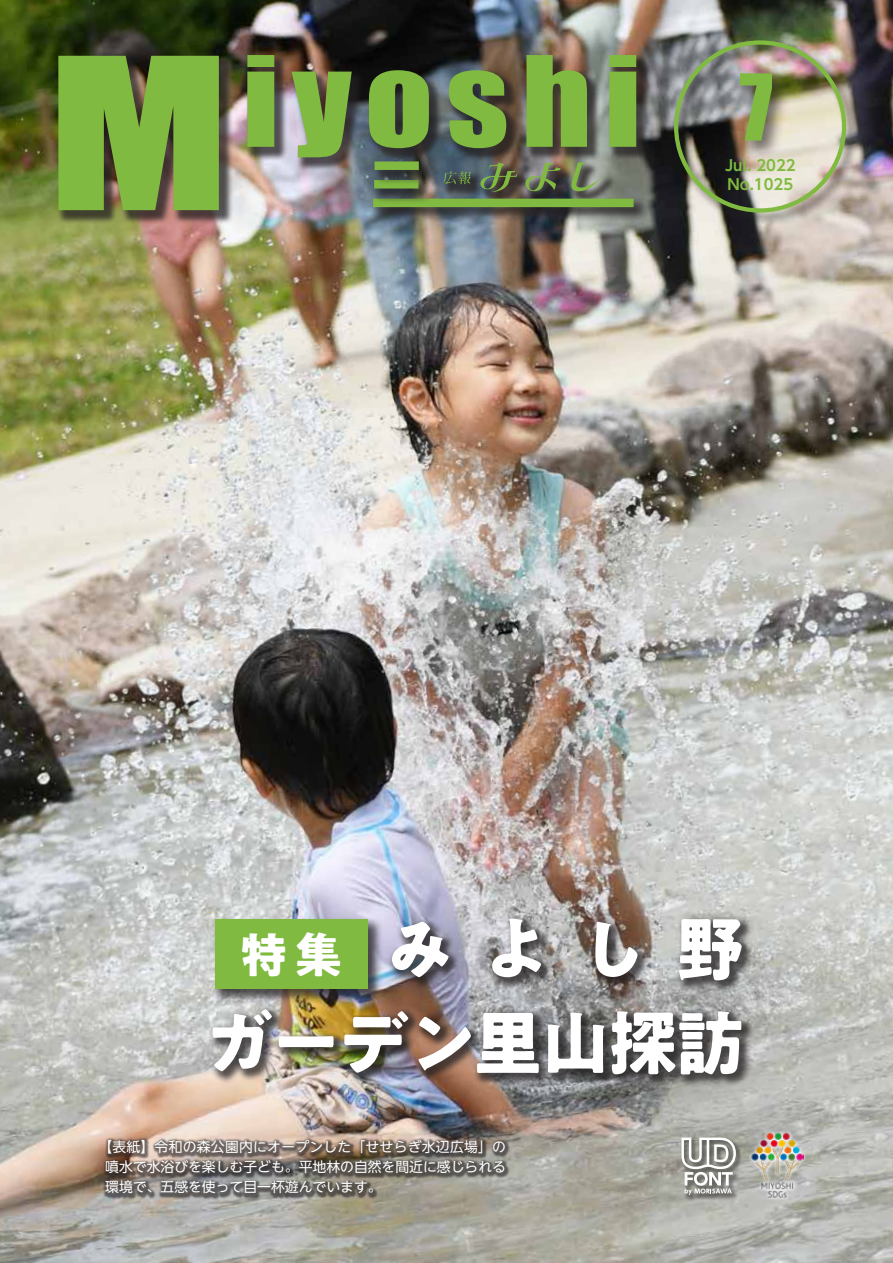
<style>
.page{position:relative;width:893px;height:1263px;background:#fff}
.page>*{position:absolute;margin:0;border:0;box-sizing:border-box;transform-origin:0 0}
.t1{font:85.05px "Impact";color:#80ba41}
.t2{font:700 69.6px "PA1 Gothic Std";letter-spacing:-.035em;color:#fff}
.t3{font:700 48px "PA1 Gothic Std";color:#fff}
.t4{font:700 14.85px/19.2px "UD Shin Go NT Pro De";color:#80ba41}
.t5{font:13.8px/20.2px "UD Shin Go NT Pro";color:#fff;text-align:justify}
</style>
<div class="page">
<img style="left:0;top:0;width:893px;height:1263px">
<div style="left:441px;top:161px;width:175px;height:45px;background:#231f20;opacity:.75"></div>
<div style="left:370px;top:195px;width:279px;height:27px;background:#231f20;opacity:.75"></div>
<div style="left:373px;top:199px;width:261px;height:8px;background:#80ba41"></div>
<div style="left:371px;top:177px;width:63px;height:27px;background:#231f20;opacity:.75"></div>
<div style="left:56px;top:54px;width:177px;height:170px;background:#231f20;opacity:.75"></div>
<svg style="left:58px;top:56px;width:161px;height:154px;background:#7aab3f"></svg>
<div style="left:672px;top:38px;width:188px;height:189px;background:#231f20;opacity:.75"></div>
<div style="left:674px;top:40px;width:172px;height:173px;border:4px solid #80ba41;border-radius:50%"></div>
<div style="left:245px;top:53px;width:405px;height:118px;background:#231f20;opacity:.75"></div>
<img style="left:247px;top:55px;width:389px;height:137px">
<div style="left:680px;top:1136px;width:63px;height:66px;background:#231f20;opacity:.48"></div>
<svg style="left:681px;top:1137px;width:55px;height:58px"></svg>
<svg style="left:748px;top:1129px;width:59px;height:72px"></svg>
<img style="left:749px;top:1130px;width:54px;height:70px">
<div style="left:103px;top:1137px;width:407px;height:62px;background:#231f20;opacity:.61"></div>
<div style="left:212px;top:917px;width:171px;height:87px;background:#231f20;opacity:.75"></div>
<div style="left:215px;top:920px;width:153px;height:69px;background:#80ba41"></div>
<div style="left:208px;top:1005px;width:546px;height:83px;background:#231f20;opacity:.75"></div>
<div style="left:387px;top:914px;width:368px;height:80px;background:#231f20;opacity:.75"></div>
<h1 class="t1" style="left:739px;top:41px;width:35px">7</h1>
<p class="t4" style="left:725px;top:155px;width:72px">Jul. 2022<br>No.1025</p>
<h2 class="t2" style="left:384px;top:905px;width:362px">みよし野</h2>
<h3 class="t3" style="left:240px;top:924px;width:104px">特 集</h3>
<h2 class="t2" style="left:204px;top:999px;width:542px">ガーデン里山探訪</h2>
<p class="t5" style="left:105px;top:1136px;width:402px;text-indent:-7px">【表紙】令和の森公園内にオープンした「せせらぎ水辺広場」の噴水で水浴びを楽しむ子ども。平地林の自然を間近に感じられる環境で、五感を使って目一杯遊んでいます。</p>
</div>
